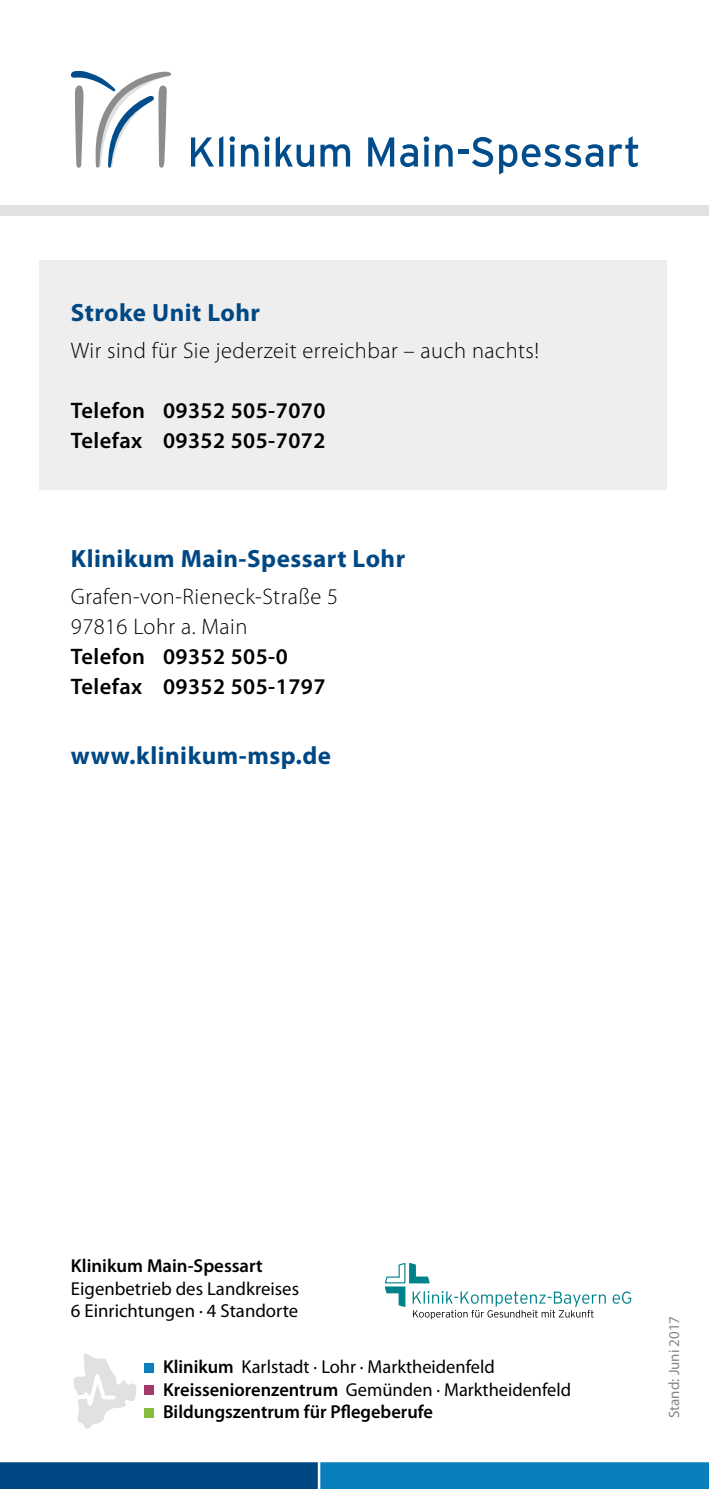
<style>
.page{position:relative;width:709px;height:1489px;background:#fff}
.page>*{position:absolute;margin:0;border:0;box-sizing:border-box;transform-origin:0 0}
.t1{font:700 25px "Myriad Pro";letter-spacing:.02em;color:#004884}
.t2{font:300 22.5px/30px "Myriad Pro";letter-spacing:.02em;color:#000}
.t3{font:600 22.5px/30px "Myriad Pro";letter-spacing:.02em;color:#000}
.t4{font:600 18.75px/22.5px "Myriad Pro";color:#000}
.t5{font:18.75px/22.5px "Myriad Pro";color:#000}
.t6{font:15px "Myriad Pro";color:#878787}
.s1{font-weight:400}
</style>
<div class="page">
<div style="left:320px;top:1462px;width:389px;height:26px;background:#0980bb"></div>
<div style="left:0;top:1461px;width:318px;height:27px;background:#004884"></div>
<div style="left:0;top:206px;width:709px;height:10px;background:#e1e1e1"></div>
<div style="left:39px;top:260px;width:627px;height:229px;background:#eee"></div>
<svg style="left:73px;top:1354px;width:64px;height:75px"></svg>
<svg style="left:144px;top:1363px;width:9px;height:9px"></svg>
<svg style="left:144px;top:1385px;width:9px;height:10px"></svg>
<svg style="left:144px;top:1408px;width:9px;height:9px"></svg>
<svg style="left:385px;top:1263px;width:246px;height:56px"></svg>
<svg style="left:191px;top:136px;width:32px;height:30px"></svg>
<svg style="left:229px;top:136px;width:6px;height:6px"></svg>
<svg style="left:230px;top:145px;width:4px;height:21px"></svg>
<svg style="left:241px;top:144px;width:17px;height:22px"></svg>
<svg style="left:264px;top:136px;width:6px;height:6px"></svg>
<hr style="left:265px;top:145px;width:4px;height:21px;background:#014d8b">
<svg style="left:276px;top:136px;width:38px;height:31px"></svg>
<svg style="left:320px;top:144px;width:30px;height:22px"></svg>
<svg style="left:368px;top:137px;width:26px;height:30px"></svg>
<svg style="left:400px;top:136px;width:29px;height:31px"></svg>
<svg style="left:424px;top:145px;width:4px;height:21px"></svg>
<svg style="left:435px;top:144px;width:17px;height:22px"></svg>
<hr style="left:458px;top:149px;width:10px;height:4px;background:#014d8b">
<svg style="left:472px;top:137px;width:21px;height:30px"></svg>
<svg style="left:499px;top:144px;width:104px;height:31px"></svg>
<svg style="left:609px;top:136px;width:29px;height:31px"></svg>
<svg style="left:71px;top:71px;width:100px;height:97px"></svg>
<h1 class="t1" style="left:71px;top:296px;width:191px">Stroke Unit Lohr</h1>
<p class="t2" style="left:71px;top:335px;width:470px">Wir sind für Sie jederzeit erreichbar – auch nachts!</p>
<p class="t3" style="left:71px;top:395px;width:256px">Telefon 09352 505-7070<br>Telefax 09352 505-7072</p>
<h1 class="t1" style="left:71px;top:542px;width:336px">Klinikum Main-Spessart Lohr</h1>
<p class="t2" style="left:71px;top:581px;width:269px">Grafen-von-Rieneck-Straße 5<br>97816 Lohr a. Main</p>
<p class="t3" style="left:71px;top:641px;width:256px">Telefon 09352 505-0<br>Telefax 09352 505-1797</p>
<h1 class="t1" style="left:71px;top:738px;width:261px">www.klinikum-msp.de</h1>
<p class="t4" style="left:71px;top:1254px;width:193px">Klinikum Main-Spessart</p>
<p class="t5" style="left:71px;top:1276px;width:230px">Eigenbetrieb des Landkreises<br>6 Einrichtungen · 4 Standorte</p>
<p class="t4" style="left:163px;top:1354px;width:409px">Klinikum <span class="s1">Karlstadt · Lohr · Marktheidenfeld<br></span>Kreisseniorenzentrum <span class="s1">Gemünden · Marktheidenfeld<br></span>Bildungszentrum für Pflegeberufe</p>
<p class="t6" style="left:665px;top:1417px;width:104px;rotate:-90deg">Stand: Juni 2017</p>
</div>
